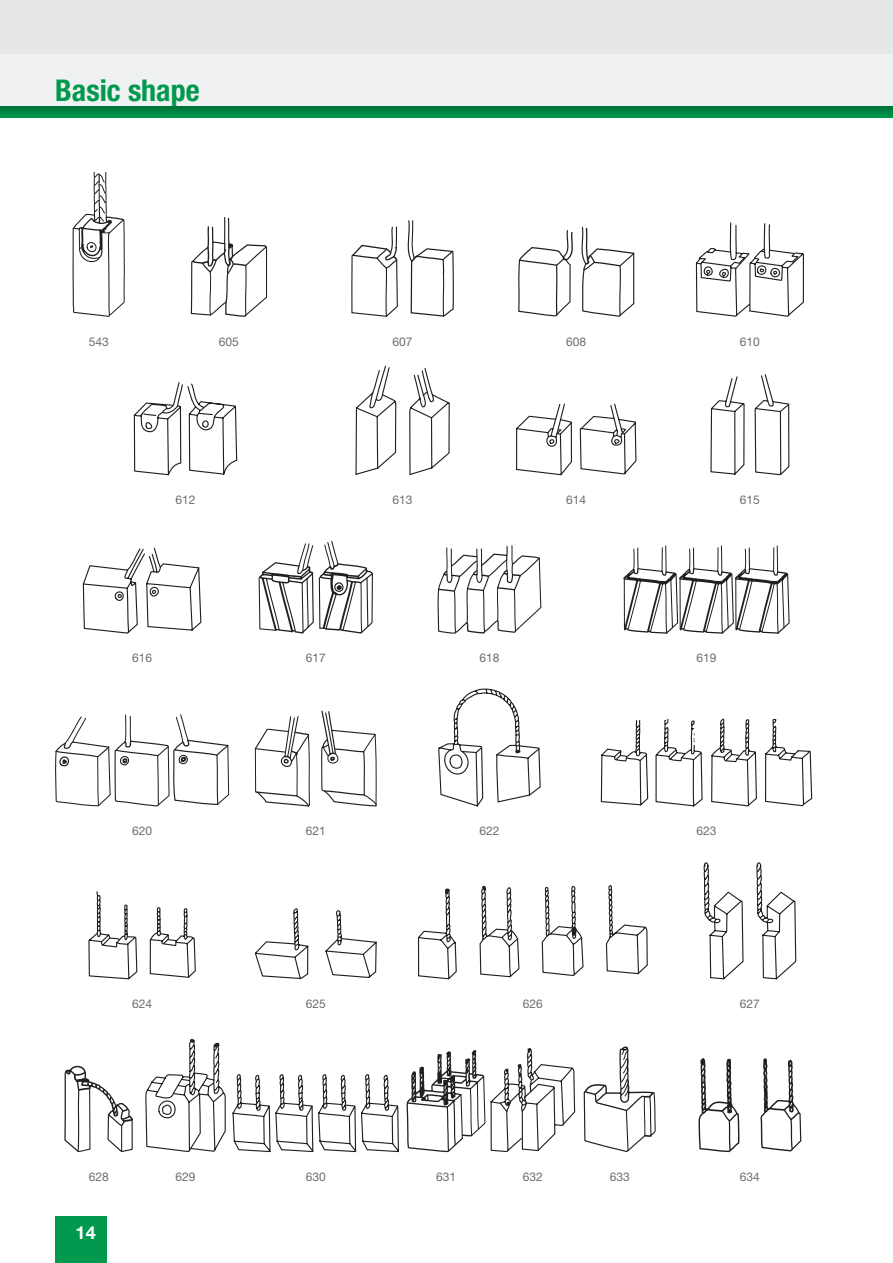
<style>
.page{position:relative;width:893px;height:1263px;background:#fff}
.page>*{position:absolute;margin:0;border:0;box-sizing:border-box;transform-origin:0 0}
.t1{font:700 condensed 30px "Helvetica Neue";color:#00994e}
.t2{font:700 18px "Helvetica Neue";color:#fff}
.t3{font:12px "Helvetica Neue";color:#6c6d70}
</style>
<div class="page">
<div style="left:0;top:0;width:893px;height:114px;background:#e6e7e9"></div>
<div style="left:0;top:54px;width:893px;height:54px;background:#f0f1f2"></div>
<img style="left:0;top:107px;width:893px;height:10px">
<svg style="left:73px;top:172px;width:52px;height:145px"></svg>
<svg style="left:191px;top:217px;width:76px;height:100px"></svg>
<svg style="left:407px;top:220px;width:47px;height:97px"></svg>
<svg style="left:351px;top:226px;width:47px;height:91px"></svg>
<svg style="left:518px;top:227px;width:116px;height:90px"></svg>
<svg style="left:696px;top:222px;width:108px;height:95px"></svg>
<svg style="left:134px;top:382px;width:103px;height:93px"></svg>
<svg style="left:355px;top:366px;width:95px;height:109px"></svg>
<svg style="left:516px;top:403px;width:120px;height:72px"></svg>
<svg style="left:710px;top:374px;width:79px;height:101px"></svg>
<svg style="left:83px;top:548px;width:118px;height:86px"></svg>
<svg style="left:259px;top:541px;width:114px;height:93px"></svg>
<svg style="left:438px;top:545px;width:103px;height:89px"></svg>
<svg style="left:623px;top:546px;width:167px;height:88px"></svg>
<svg style="left:55px;top:714px;width:174px;height:92px"></svg>
<svg style="left:321px;top:710px;width:56px;height:96px"></svg>
<svg style="left:255px;top:716px;width:55px;height:90px"></svg>
<svg style="left:438px;top:688px;width:103px;height:118px"></svg>
<svg style="left:601px;top:718px;width:211px;height:88px"></svg>
<svg style="left:88px;top:891px;width:108px;height:88px"></svg>
<svg style="left:255px;top:908px;width:122px;height:71px"></svg>
<svg style="left:418px;top:885px;width:230px;height:94px"></svg>
<svg style="left:704px;top:862px;width:92px;height:117px"></svg>
<svg style="left:64px;top:1066px;width:69px;height:86px"></svg>
<svg style="left:145px;top:1039px;width:81px;height:113px"></svg>
<svg style="left:232px;top:1074px;width:167px;height:78px"></svg>
<svg style="left:407px;top:1050px;width:78px;height:102px"></svg>
<svg style="left:491px;top:1048px;width:84px;height:104px"></svg>
<svg style="left:584px;top:1046px;width:72px;height:106px"></svg>
<svg style="left:699px;top:1058px;width:41px;height:94px"></svg>
<svg style="left:760px;top:1058px;width:41px;height:94px"></svg>
<div style="left:55px;top:1216px;width:51px;height:47px;background:#00994e"></div>
<h1 class="t1" style="left:55px;top:72px;width:146px">Basic shape</h1>
<p class="t3" style="left:89px;top:334px;width:22px">543</p>
<p class="t3" style="left:219px;top:334px;width:22px">605</p>
<p class="t3" style="left:393px;top:334px;width:22px">607</p>
<p class="t3" style="left:566px;top:334px;width:22px">608</p>
<p class="t3" style="left:740px;top:334px;width:22px">610</p>
<p class="t3" style="left:176px;top:493px;width:22px">612</p>
<p class="t3" style="left:393px;top:493px;width:22px">613</p>
<p class="t3" style="left:566px;top:493px;width:22px">614</p>
<p class="t3" style="left:740px;top:493px;width:22px">615</p>
<p class="t3" style="left:132px;top:651px;width:22px">616</p>
<p class="t3" style="left:306px;top:651px;width:22px">617</p>
<p class="t3" style="left:479px;top:651px;width:22px">618</p>
<p class="t3" style="left:696px;top:651px;width:22px">619</p>
<p class="t3" style="left:132px;top:824px;width:22px">620</p>
<p class="t3" style="left:306px;top:824px;width:22px">621</p>
<p class="t3" style="left:479px;top:824px;width:22px">622</p>
<p class="t3" style="left:696px;top:824px;width:22px">623</p>
<p class="t3" style="left:132px;top:997px;width:22px">624</p>
<p class="t3" style="left:306px;top:997px;width:22px">625</p>
<p class="t3" style="left:523px;top:997px;width:22px">626</p>
<p class="t3" style="left:740px;top:997px;width:22px">627</p>
<p class="t3" style="left:89px;top:1169px;width:22px">628</p>
<p class="t3" style="left:176px;top:1169px;width:22px">629</p>
<p class="t3" style="left:306px;top:1169px;width:22px">630</p>
<p class="t3" style="left:436px;top:1169px;width:22px">631</p>
<p class="t3" style="left:523px;top:1169px;width:22px">632</p>
<p class="t3" style="left:610px;top:1169px;width:22px">633</p>
<p class="t3" style="left:740px;top:1169px;width:22px">634</p>
<h2 class="t2" style="left:76px;top:1221px;width:22px">14</h2>
</div>
